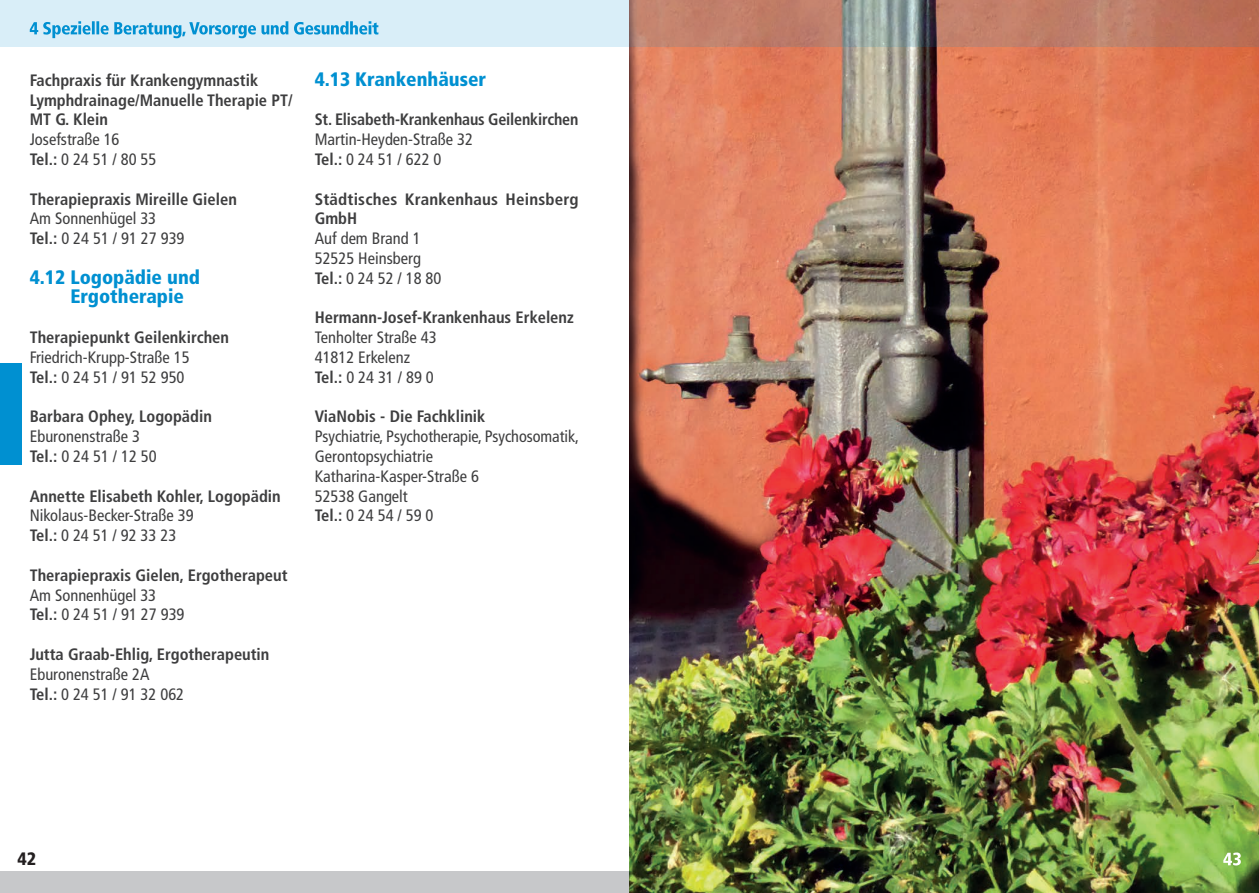
<style>
.page{position:relative;width:1259px;height:893px;background:#fff}
.page>*{position:absolute;margin:0;border:0;box-sizing:border-box;transform-origin:0 0}
.ÜBERSCHRIFT{font:900 condensed 19.5px/19.5px "Frutiger";color:#0090d1}
.t1{font:900 condensed 18px "Frutiger";color:#231f20}
.optimierter_blocksat{font:condensed 16.5px/19.8px "Frutiger";color:#3e3e3f}
.optimierter_blocksat-2{font:700 condensed 16.5px/19.8px "Frutiger";color:#3e3e3f}
.mengentext{font:700 condensed 16.5px/19.8px "Frutiger";color:#3e3e3f}
.s1{font-weight:700}
</style>
<div class="page">
<div style="left:0;top:871px;width:1259px;height:22px;background:#c7c8ca"></div>
<img style="left:629px;top:47px;width:630px;height:846px">
<svg style="left:0;top:0;width:1259px;height:47px;background:#c5b0ab"></svg>
<svg style="left:30px;top:21px;width:348px;height:17px;background:#8fceea"></svg>
<div style="left:0;top:363px;width:21px;height:102px;background:#0090d1"></div>
<svg style="left:1223px;top:852px;width:17px;height:13px"></svg>
<p class="mengentext" style="left:30px;top:70px;width:230px">Fachpraxis für Krankengymnastik</p>
<p class="mengentext" style="left:30px;top:90px;width:264px">Lymphdrainage/Manuelle Therapie PT/<br>MT G. Klein</p>
<p class="optimierter_blocksat" style="left:30px;top:130px;width:91px">Josefstraße 16</p>
<p class="optimierter_blocksat" style="left:30px;top:149px;width:128px"><span class="s1">Tel.:</span> 0 24 51 / 80 55</p>
<p class="optimierter_blocksat-2" style="left:30px;top:189px;width:209px">Therapiepraxis Mireille Gielen</p>
<p class="optimierter_blocksat" style="left:30px;top:209px;width:128px">Am Sonnenhügel 33</p>
<p class="optimierter_blocksat" style="left:30px;top:229px;width:156px"><span class="s1">Tel.:</span> 0 24 51 / 91 27 939</p>
<p class="ÜBERSCHRIFT" style="left:70px;top:267px;width:131px;text-indent:-41px">4.12 Logopädie und<br>Ergotherapie</p>
<p class="optimierter_blocksat-2" style="left:30px;top:328px;width:201px">Therapiepunkt Geilenkirchen</p>
<p class="optimierter_blocksat" style="left:30px;top:347px;width:161px">Friedrich-Krupp-Straße 15</p>
<p class="optimierter_blocksat" style="left:30px;top:367px;width:156px"><span class="s1">Tel.:</span> 0 24 51 / 91 52 950</p>
<p class="optimierter_blocksat-2" style="left:30px;top:407px;width:184px">Barbara Ophey, Logopädin</p>
<p class="optimierter_blocksat" style="left:30px;top:427px;width:112px">Eburonenstraße 3</p>
<p class="optimierter_blocksat" style="left:30px;top:446px;width:128px"><span class="s1">Tel.:</span> 0 24 51 / 12 50</p>
<p class="optimierter_blocksat-2" style="left:30px;top:486px;width:252px">Annette Elisabeth Kohler, Logopädin</p>
<p class="optimierter_blocksat" style="left:30px;top:506px;width:165px">Nikolaus-Becker-Straße 39</p>
<p class="optimierter_blocksat" style="left:30px;top:526px;width:148px"><span class="s1">Tel.:</span> 0 24 51 / 92 33 23</p>
<p class="optimierter_blocksat-2" style="left:30px;top:565px;width:259px">Therapiepraxis Gielen, Ergotherapeut</p>
<p class="optimierter_blocksat" style="left:30px;top:585px;width:128px">Am Sonnenhügel 33</p>
<p class="optimierter_blocksat" style="left:30px;top:605px;width:156px"><span class="s1">Tel.:</span> 0 24 51 / 91 27 939</p>
<p class="optimierter_blocksat-2" style="left:30px;top:644px;width:241px">Jutta Graab-Ehlig, Ergotherapeutin</p>
<p class="optimierter_blocksat" style="left:30px;top:664px;width:121px">Eburonenstraße 2A</p>
<p class="optimierter_blocksat" style="left:30px;top:684px;width:156px"><span class="s1">Tel.:</span> 0 24 51 / 91 32 062</p>
<p class="ÜBERSCHRIFT" style="left:315px;top:69px;width:173px">4.13 Krankenhäuser</p>
<p class="optimierter_blocksat-2" style="left:315px;top:110px;width:265px">St. Elisabeth-Krankenhaus Geilenkirchen</p>
<p class="optimierter_blocksat" style="left:315px;top:130px;width:160px">Martin-Heyden-Straße 32</p>
<p class="optimierter_blocksat" style="left:315px;top:149px;width:128px"><span class="s1">Tel.:</span> 0 24 51 / 622 0</p>
<p class="optimierter_blocksat-2" style="left:315px;top:189px;width:265px">Städtisches Krankenhaus Heinsberg<br>GmbH</p>
<p class="optimierter_blocksat" style="left:315px;top:229px;width:107px">Auf dem Brand 1</p>
<p class="optimierter_blocksat" style="left:315px;top:248px;width:108px">52525 Heinsberg</p>
<p class="optimierter_blocksat" style="left:315px;top:268px;width:128px"><span class="s1">Tel.:</span> 0 24 52 / 18 80</p>
<p class="optimierter_blocksat-2" style="left:315px;top:308px;width:261px">Hermann-Josef-Krankenhaus Erkelenz</p>
<p class="optimierter_blocksat" style="left:315px;top:328px;width:123px">Tenholter Straße 43</p>
<p class="optimierter_blocksat" style="left:315px;top:347px;width:97px">41812 Erkelenz</p>
<p class="optimierter_blocksat" style="left:315px;top:367px;width:121px"><span class="s1">Tel.:</span> 0 24 31 / 89 0</p>
<p class="optimierter_blocksat-2" style="left:315px;top:407px;width:172px">ViaNobis - Die Fachklinik</p>
<p class="optimierter_blocksat" style="left:315px;top:427px;width:266px">Psychiatrie, Psychotherapie, Psychosomatik,<br>Gerontopsychiatrie</p>
<p class="optimierter_blocksat" style="left:315px;top:466px;width:166px">Katharina-Kasper-Straße 6</p>
<p class="optimierter_blocksat" style="left:315px;top:486px;width:95px">52538 Gangelt</p>
<p class="optimierter_blocksat" style="left:315px;top:506px;width:120px"><span class="s1">Tel.:</span> 0 24 54 / 59 0</p>
<p class="t1" style="left:17px;top:848px;width:20px">42</p>
</div>
